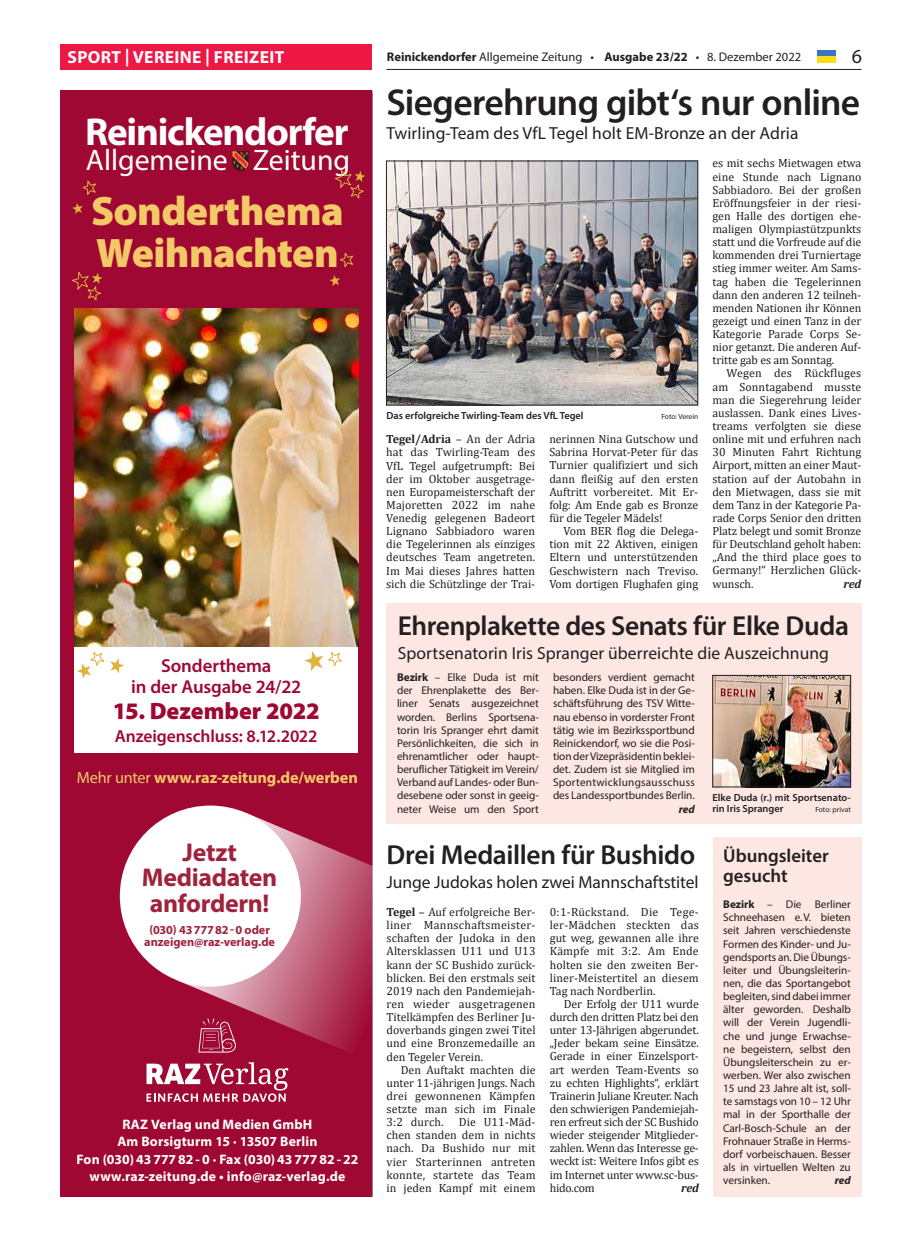
<style>
.page{position:relative;width:904px;height:1241px;background:#fff}
.page>*{position:absolute;margin:0;border:0;box-sizing:border-box;transform-origin:0 0}
.t1{font:900 41.25px "Myriad Pro";letter-spacing:-.015em;color:#f3c967}
.t2{font:700 39px "Myriad Pro";letter-spacing:-.03em;color:#fff}
.t3{font:600 37.5px "Myriad Pro";letter-spacing:-.02em;color:#231f20}
.t4{font:29.75px "Myriad Pro";color:#fff}
.t5{font:600 27.5px "Myriad Pro";letter-spacing:-.015em;color:#231f20}
.t6{font:700 25.75px/25.8px "Myriad Pro";letter-spacing:-.015em;color:#a0233d;text-align:center}
.t7{font:900 23.75px "Myriad Pro";letter-spacing:-.005em;color:#9e0832}
.t8{font:20px "Myriad Pro";color:#231f20}
.t9{font:600 18.75px/21.2px "Myriad Pro";letter-spacing:-.005em;color:#9e0832;text-align:center}
.t10{font:600 18.75px/20px "Myriad Pro";color:#231f20}
.t11{font:17.5px "Myriad Pro";letter-spacing:.005em;color:#231f20}
.t12{font:600 17.5px "Myriad Pro";letter-spacing:-.01em;color:#9e0832}
.t13{font:700 17.5px "Myriad Pro";letter-spacing:.02em;color:#fff}
.t14{font:700 16.25px "Myriad Pro";letter-spacing:-.005em;color:#f3c967}
.t15{font:700 13.75px/17.5px "Myriad Pro";letter-spacing:.01em;color:#fff;text-align:center}
.t16{font:12.5px "Myriad Pro";color:#231f20}
.t17{font:700 12.25px/12.2px "Myriad Pro";letter-spacing:-.005em;color:#a0233d;text-align:center}
.t18{font:11.88px/13.1px "Cambria";letter-spacing:-.005em;color:#231f20;text-align:justify}
.t19{font:italic 700 11.88px "Cambria";letter-spacing:-.02em;color:#231f20}
.t20{font:11.25px/13.1px "Myriad Pro";letter-spacing:-.005em;color:#231f20;text-align:justify}
.t21{font:italic 700 11.25px "Myriad Pro";letter-spacing:-.005em;color:#231f20}
.t22{font:600 10.25px/11.2px "Myriad Pro";color:#231f20}
.t23{font:7.5px "Myriad Pro";color:#231f20}
.s1{font-weight:700}
.s2{font-weight:400}
</style>
<div class="page">
<hr style="left:386px;top:69px;width:475px;height:1px;background:#231f20">
<svg style="left:817px;top:51px;width:18px;height:6px"></svg>
<div style="left:817px;top:57px;width:18px;height:6px;background:#f9dd16"></div>
<div style="left:60px;top:44px;width:312px;height:25px;background:#ed1845"></div>
<div style="left:386px;top:603px;width:475px;height:221px;background:#fce7e3"></div>
<img style="left:714px;top:677px;width:134px;height:108px">
<div style="left:712px;top:675px;width:138px;height:112px;border:1px solid #231f20"></div>
<img style="left:388px;top:163px;width:308px;height:240px">
<div style="left:386px;top:161px;width:312px;height:244px;border:1px solid #231f20"></div>
<div style="left:60px;top:90px;width:312px;height:1106px;background:#9e0832"></div>
<svg style="left:232px;top:151px;width:17px;height:20px"></svg>
<svg style="left:335px;top:170px;width:30px;height:29px"></svg>
<svg style="left:72px;top:272px;width:31px;height:29px"></svg>
<svg style="left:82px;top:180px;width:14px;height:15px"></svg>
<svg style="left:72px;top:203px;width:11px;height:11px"></svg>
<svg style="left:340px;top:252px;width:13px;height:15px"></svg>
<svg style="left:329px;top:275px;width:11px;height:11px"></svg>
<img style="left:74px;top:309px;width:284px;height:337px">
<div style="left:74px;top:646px;width:284px;height:106px;background:#fff"></div>
<svg style="left:304px;top:651px;width:38px;height:20px"></svg>
<svg style="left:77px;top:652px;width:47px;height:26px"></svg>
<svg style="left:146px;top:1063px;width:140px;height:38px"></svg>
<div style="left:120px;top:805px;width:181px;height:181px;background:#fff;border-radius:50%"></div>
<svg style="left:175px;top:812px;width:197px;height:277px"></svg>
<div style="left:712px;top:837px;width:149px;height:359px;background:#fce7e3"></div>
<h3 class="t13" style="left:67px;top:46px;width:218px">SPORT | VEREINE | FREIZEIT</h3>
<p class="t16" style="left:387px;top:49px;width:416px"><span class="s1">Reinickendorfer</span> Allgemeine Zeitung • <span class="s1">Ausgabe 23/22</span> • 8. Dezember 2022</p>
<h3 class="t8" style="left:851px;top:44px;width:12px">6</h3>
<h2 class="t2" style="left:85px;top:106px;width:265px">Reinickendorfer</h2>
<h3 class="t4" style="left:86px;top:142px;width:266px">Allgemeine Zeitung</h3>
<h1 class="t1" style="left:91px;top:184px;width:254px">Sonderthema</h1>
<h1 class="t1" style="left:96px;top:225px;width:244px">Weihnachten</h1>
<h3 class="t9" style="left:131px;top:654px;width:172px">Sonderthema<br>in der Ausgabe 24/22</h3>
<h3 class="t7" style="left:113px;top:695px;width:208px">15. Dezember 2022</h3>
<h3 class="t12" style="left:115px;top:724px;width:204px">Anzeigenschluss: 8.12.2022</h3>
<h3 class="t14" style="left:77px;top:766px;width:283px"><span class="s2">Mehr unter</span> www.raz-zeitung.de/werben</h3>
<h3 class="t6" style="left:142px;top:838px;width:137px">Jetzt<br>Mediadaten anfordern!</h3>
<p class="t17" style="left:144px;top:923px;width:132px">(030) 4377782-0 oder anzeigen@raz-verlag.de</p>
<p class="t15" style="left:76px;top:1114px;width:284px">RAZ Verlag und Medien GmbH<br>Am Borsigturm 15 · 13507 Berlin<br>Fon (030) 43 777 82 - 0 · Fax (030) 43 777 82 - 22 www.raz-zeitung.de • info@raz-verlag.de</p>
<h3 class="t3" style="left:386px;top:78px;width:475px">Siegerehrung gibt‘s nur online</h3>
<h3 class="t11" style="left:386px;top:122px;width:413px">Twirling-Team des VfL Tegel holt EM-Bronze an der Adria</h3>
<p class="t22" style="left:386px;top:410px;width:198px">Das erfolgreiche Twirling-Team des VfL Tegel</p>
<p class="t23" style="left:661px;top:412px;width:38px">Foto: Verein</p>
<p class="t18" style="left:386px;top:432px;width:150px"><span class="s1">Tegel/Adria</span> – An der Adria hat das Twirling-Team des VfL Tegel aufgetrumpft: Bei der im Oktober ausgetrage&shy;nen Europameisterschaft der Majoretten 2022 im nahe Venedig gelegenen Badeort Lignano Sabbiadoro waren die Tegelerinnen als einziges deutsches Team angetreten.<br>Im Mai dieses Jahres hatten sich die Schützlinge der Trai-</p>
<p class="t18" style="left:549px;top:432px;width:150px">nerinnen Nina Gutschow und Sabrina Horvat-Peter für das Turnier qualifiziert und sich dann fleißig auf den ersten Auftritt vorbereitet. Mit Er&shy;folg: Am Ende gab es Bronze für die Tegeler Mädels!</p>
<p class="t18" style="left:549px;top:524px;width:150px;text-indent:14px">Vom BER flog die Delega&shy;tion mit 22 Aktiven, einigen Eltern und unterstützenden Geschwistern nach Treviso.<br>Vom dortigen Flughafen ging</p>
<p class="t18" style="left:712px;top:157px;width:150px">es mit sechs Mietwagen etwa eine Stunde nach Lignano Sabbiadoro. Bei der großen Eröffnungsfeier in der riesi&shy;gen Halle des dortigen ehe&shy;maligen Olympiastützpunkts statt und die Vorfreude auf die kommenden drei Turniertage stieg immer weiter. Am Sams&shy;tag haben die Tegelerinnen dann den anderen 12 teilneh&shy;menden Nationen ihr Können gezeigt und einen Tanz in der Kategorie Parade Corps Se&shy;nior getanzt. Die anderen Auf&shy;tritte gab es am Sonntag.</p>
<p class="t18" style="left:712px;top:367px;width:150px;text-indent:14px">Wegen des Rückfluges am Sonntagabend musste man die Siegerehrung leider auslassen. Dank eines Lives&shy;treams verfolgten sie diese online mit und erfuhren nach 30 Minuten Fahrt Richtung Airport, mitten an einer Maut&shy;station auf der Autobahn in den Mietwagen, dass sie mit dem Tanz in der Kategorie Pa&shy;rade Corps Senior den dritten Platz belegt und somit Bronze für Deutschland geholt haben: „And the third place goes to Germany!“ Herzlichen Glück&shy;wunsch.</p>
<p class="t19" style="left:843px;top:575px;width:19px">red</p>
<h3 class="t5" style="left:398px;top:608px;width:453px">Ehrenplakette des Senats für Elke Duda</h3>
<h3 class="t11" style="left:398px;top:642px;width:433px">Sportsenatorin Iris Spranger überreichte die Auszeichnung</h3>
<p class="t20" style="left:397px;top:670px;width:143px"><span class="s1">Bezirk</span> – Elke Duda ist mit der Ehrenplakette des Ber&shy;liner Senats ausgezeichnet worden. Berlins Sportsena&shy;torin Iris Spranger ehrt damit Persönlichkeiten, die sich in ehrenamtlicher oder haupt&shy;beruflicher Tätigkeit im Verein/ Verband auf Landes- oder Bun&shy;desebene oder sonst in geeig&shy;neter Weise um den Sport</p>
<p class="t20" style="left:553px;top:670px;width:143px">besonders verdient gemacht haben. Elke Duda ist in der Ge&shy;schäftsführung des TSV Witte&shy;nau ebenso in vorderster Front tätig wie im Bezirkssportbund Reinickendorf, wo sie die Posi&shy;tion der Vizepräsidentin beklei&shy;det. Zudem ist sie Mitglied im Sportentwicklungsausschuss des Landessportbundes Berlin.</p>
<p class="t21" style="left:678px;top:801px;width:18px">red</p>
<h3 class="t5" style="left:386px;top:836px;width:310px">Drei Medaillen für Bushido</h3>
<h3 class="t11" style="left:386px;top:870px;width:314px">Junge Judokas holen zwei Mannschaftstitel</h3>
<p class="t18" style="left:386px;top:905px;width:151px"><span class="s1">Tegel</span> – Auf erfolgreiche Ber&shy;liner Mannschaftsmeister&shy;schaften der Judoka in den Altersklassen U11 und U13 kann der SC Bushido zurück&shy;blicken. Bei den erstmals seit 2019 nach den Pandemiejah&shy;ren wieder ausgetragenen Titelkämpfen des Berliner Ju&shy;doverbands gingen zwei Titel und eine Bronzemedaille an den Tegeler Verein.</p>
<p class="t18" style="left:386px;top:1062px;width:151px;text-indent:14px">Den Auftakt machten die unter 11-jährigen Jungs. Nach drei gewonnenen Kämpfen setzte man sich im Finale 3:2 durch.</p>
<p class="t18" style="left:386px;top:1115px;width:151px;text-indent:72px">Die U11-Mäd&shy;chen standen dem in nichts nach. Da Bushido nur mit vier Starterinnen antreten konnte, startete das Team in jeden Kampf mit einem</p>
<p class="t18" style="left:549px;top:905px;width:151px">0:1-Rückstand. Die Tege&shy;ler-Mädchen steckten das gut weg, gewannen alle ihre Kämpfe mit 3:2. Am Ende holten sie den zweiten Ber&shy;liner-Meistertitel an diesem Tag nach Nordberlin.</p>
<p class="t18" style="left:549px;top:997px;width:151px;text-indent:14px">Der Erfolg der U11 wurde durch den dritten Platz bei den unter 13-Jährigen abgerundet. „Jeder bekam seine Einsätze.<br>Gerade in einer Einzelsport&shy;art werden Team-Events so zu echten Highlights“, erklärt Trainerin Juliane Kreuter. Nach den schwierigen Pandemiejah&shy;ren erfreut sich der SC Bushido wieder steigender Mitglieder&shy;zahlen. Wenn das Interesse ge&shy;weckt ist: Weitere Infos gibt es im Internet unter www.sc-bus&shy;hido.com</p>
<p class="t19" style="left:681px;top:1179px;width:19px">red</p>
<p class="t22" style="left:712px;top:791px;width:140px">Elke Duda (r.) mit Sportsenato&shy;rin Iris Spranger</p>
<p class="t23" style="left:815px;top:804px;width:37px">Foto: privat</p>
<h3 class="t10" style="left:723px;top:845px;width:107px">Übungsleiter gesucht</h3>
<p class="t20" style="left:723px;top:897px;width:129px"><span class="s1">Bezirk</span> – Die Berliner Schneehasen e.V. bieten seit Jahren verschiedenste Formen des Kinder- und Ju&shy;gendsports an. Die Übungs&shy;leiter und Übungsleiterin&shy;nen, die das Sportangebot begleiten, sind dabei immer älter geworden. Deshalb will der Verein Jugendli&shy;che und junge Erwachse&shy;ne begeistern, selbst den Übungsleiterschein zu er&shy;werben. Wer also zwischen 15 und 23 Jahre alt ist, soll&shy;te samstags von 10 – 12 Uhr mal in der Sporthalle der Carl-Bosch-Schule an der Frohnauer Straße in Herms&shy;dorf vorbeischauen. Besser als in virtuellen Welten zu versinken.</p>
<p class="t21" style="left:834px;top:1172px;width:18px">red</p>
</div>
